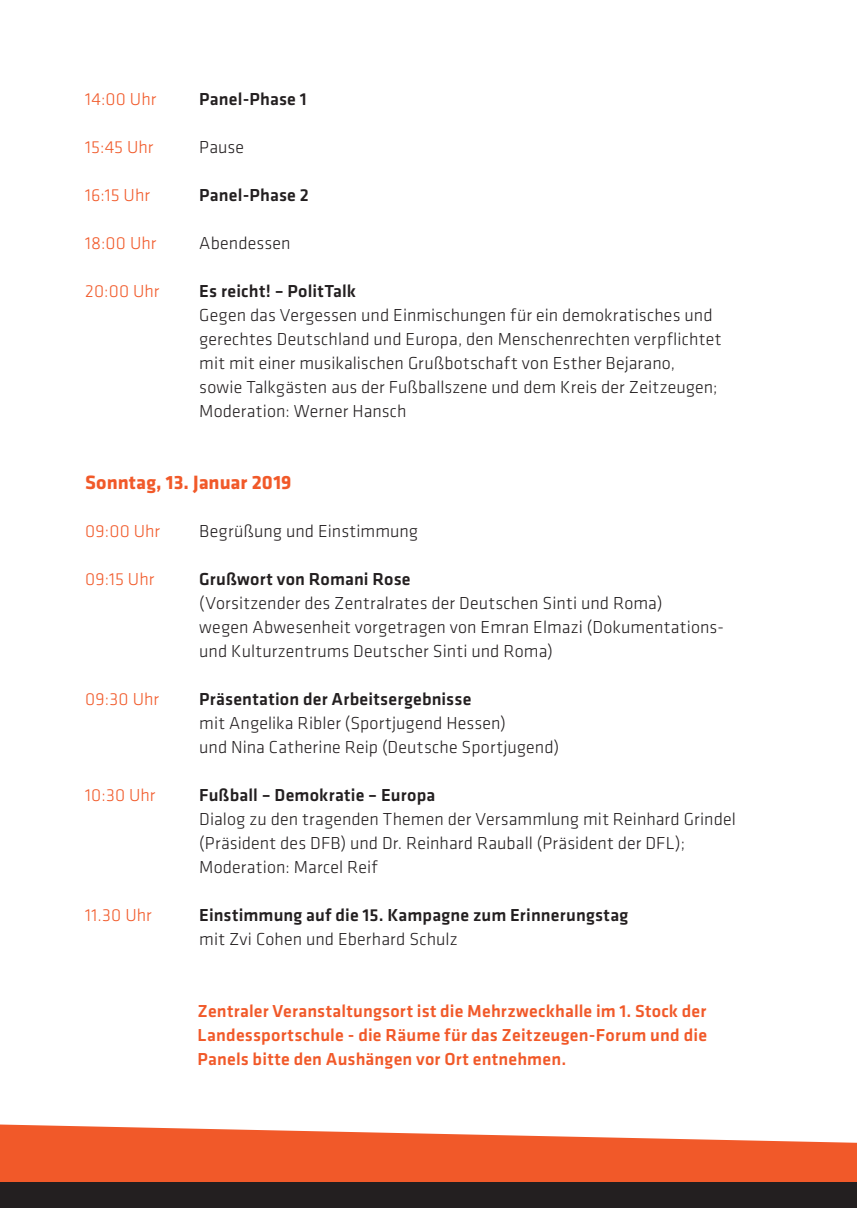
<style>
.page{position:relative;width:857px;height:1208px;background:#fff}
.page>*{position:absolute;margin:0;border:0;box-sizing:border-box;transform-origin:0 0}
.t1{font:700 20px "Klavika";color:#f15929}
.t2{font:300 18px/24px "Klavika";letter-spacing:.005em;color:#231f20}
.t3{font:500 18px "Klavika";letter-spacing:.01em;color:#231f20}
.t4{font:500 18px/24px "Klavika";letter-spacing:.01em;color:#f15929;text-align:justify}
.t5{font:300 18px "Klavika";letter-spacing:.005em;color:#f15929}
</style>
<div class="page">
<svg style="left:0;top:1124px;width:856px;height:58px;fill:#f15929"></svg>
<div style="left:0;top:1182px;width:856px;height:26px;background:#231f20"></div>
<p class="t5" style="left:85px;top:89px;width:73px">14:00 Uhr</p>
<p class="t3" style="left:199px;top:89px;width:109px">Panel-Phase 1</p>
<p class="t5" style="left:85px;top:137px;width:70px">15:45 Uhr</p>
<p class="t2" style="left:199px;top:135px;width:46px">Pause</p>
<p class="t5" style="left:85px;top:185px;width:66px">16:15 Uhr</p>
<p class="t3" style="left:199px;top:185px;width:111px">Panel-Phase 2</p>
<p class="t5" style="left:85px;top:233px;width:73px">18:00 Uhr</p>
<p class="t2" style="left:199px;top:231px;width:93px">Abendessen</p>
<p class="t5" style="left:85px;top:281px;width:76px">20:00 Uhr</p>
<p class="t3" style="left:199px;top:281px;width:158px">Es reicht! – PolitTalk</p>
<p class="t2" style="left:199px;top:303px;width:523px">Gegen das Vergessen und Einmischungen für ein demokratisches und gerechtes Deutschland und Europa, den Menschenrechten verpflichtet mit mit einer musikalischen Grußbotschaft von Esther Bejarano, sowie Talkgästen aus der Fußballszene und dem Kreis der Zeitzeugen; Moderation: Werner Hansch</p>
<p class="t1" style="left:85px;top:471px;width:208px">Sonntag, 13. Januar 2019</p>
<p class="t5" style="left:85px;top:521px;width:76px">09:00 Uhr</p>
<p class="t2" style="left:199px;top:519px;width:220px">Begrüßung und Einstimmung</p>
<p class="t5" style="left:85px;top:569px;width:71px">09:15 Uhr</p>
<p class="t3" style="left:199px;top:569px;width:213px">Grußwort von Romani Rose</p>
<p class="t2" style="left:199px;top:591px;width:526px">(Vorsitzender des Zentralrates der Deutschen Sinti und Roma)<br>wegen Abwesenheit vorgetragen von Emran Elmazi (Dokumentations&shy;und Kulturzentrums Deutscher Sinti und Roma)</p>
<p class="t5" style="left:85px;top:689px;width:75px">09:30 Uhr</p>
<p class="t3" style="left:199px;top:689px;width:273px">Präsentation der Arbeitsergebnisse</p>
<p class="t2" style="left:199px;top:711px;width:361px">mit Angelika Ribler (Sportjugend Hessen)<br>und Nina Catherine Reip (Deutsche Sportjugend)</p>
<p class="t5" style="left:85px;top:785px;width:72px">10:30 Uhr</p>
<p class="t3" style="left:199px;top:785px;width:237px">Fußball – Demokratie – Europa</p>
<p class="t2" style="left:199px;top:807px;width:537px">Dialog zu den tragenden Themen der Versammlung mit Reinhard Grindel (Präsident des DFB) und Dr. Reinhard Rauball (Präsident der DFL);<br>Moderation: Marcel Reif</p>
<p class="t5" style="left:85px;top:905px;width:68px">11.30 Uhr</p>
<p class="t3" style="left:199px;top:905px;width:430px">Einstimmung auf die 15. Kampagne zum Erinnerungstag</p>
<p class="t2" style="left:199px;top:927px;width:260px">mit Zvi Cohen und Eberhard Schulz</p>
<p class="t4" style="left:197px;top:999px;width:510px">Zentraler Veranstaltungsort ist die Mehrzweckhalle im 1. Stock der Landessportschule - die Räume für das Zeitzeugen-Forum und die Panels bitte den Aushängen vor Ort entnehmen.</p>
</div>
